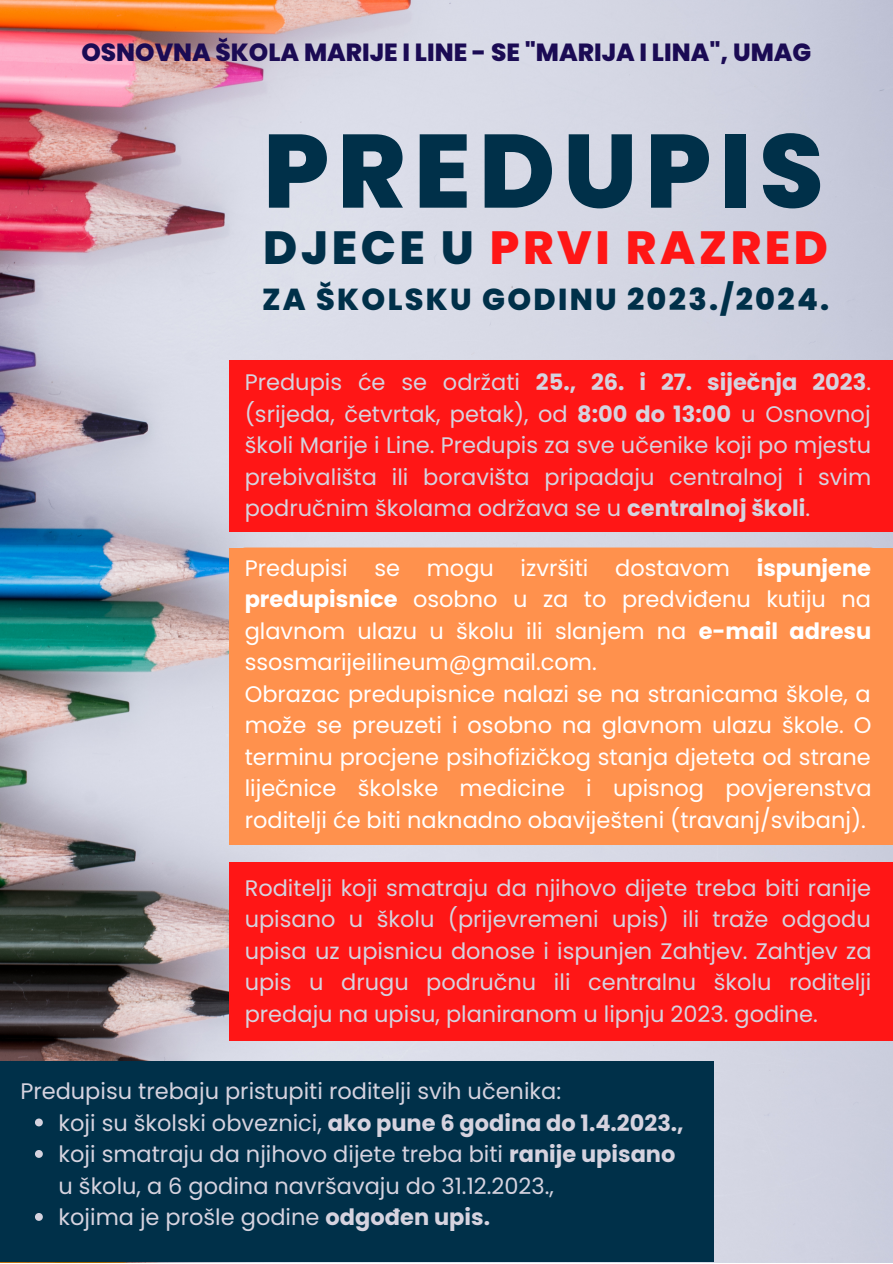
<style>
.page{position:relative;width:893px;height:1264px;background:#fff}
.page>*{position:absolute;margin:0;border:0;box-sizing:border-box;transform-origin:0 0}
.t1{font:800 103.95px "Poppins";letter-spacing:.075em;color:#003049}
.t2{font:800 46.5px "Poppins";letter-spacing:.075em;color:#ff1616}
.t3{font:800 30.3px "Poppins";letter-spacing:.075em;color:#003049}
.t4{font:800 24.75px "Poppins";color:#1b0b54}
.t5{font:22.5px/31.5px "Poppins";color:#d6d3df;text-align:justify}
.t6{font:22.5px/31.5px "Poppins";color:#fff}
.s1{color:#003049}
.s2{font-weight:700}
</style>
<div class="page">
<img style="left:0;top:0;width:892px;height:1262px">
<div style="left:0;top:1060px;width:713px;height:201px;background:#003049"></div>
<svg style="left:35px;top:1118px;width:8px;height:8px"></svg>
<svg style="left:35px;top:1150px;width:8px;height:7px"></svg>
<svg style="left:35px;top:1213px;width:8px;height:7px"></svg>
<div style="left:229px;top:360px;width:663px;height:171px;background:#ff1616"></div>
<div style="left:229px;top:548px;width:663px;height:296px;background:#ff914d"></div>
<div style="left:229px;top:861px;width:663px;height:179px;background:#ff1616"></div>
<p class="t4" style="left:81px;top:35px;width:731px">OSNOVNA ŠKOLA MARIJE I LINE - SE "MARIJA I LINA", UMAG</p>
<h1 class="t1" style="left:263px;top:98px;width:562px">PREDUPIS</h1>
<h2 class="t2" style="left:263px;top:215px;width:566px"><span class="s1">DJECE U</span> PRVI RAZRED</h2>
<h3 class="t3" style="left:262px;top:278px;width:568px">ZA ŠKOLSKU GODINU 2023./2024.</h3>
<p class="t5" style="left:245px;top:367px;width:628px">Predupis će se održati <span class="s2">25., 26. i 27. siječnja 2023</span>. (srijeda, četvrtak, petak), od <span class="s2">8:00 do 13:00</span> u Osnovnoj školi Marije i Line. Predupis za sve učenike koji po mjestu prebivališta ili boravišta pripadaju centralnoj i svim područnim školama održava se u <span class="s2">centralnoj školi</span>.</p>
<p class="t6" style="left:245px;top:552px;width:628px">Predupisi se mogu izvršiti dostavom <span class="s2">ispunjene predupisnice</span> osobno u za to predviđenu kutiju na glavnom ulazu u školu ili slanjem na <span class="s2">e-mail adresu </span>ssosmarijeilineum@gmail.com.<br>Obrazac predupisnice nalazi se na stranicama škole, a može se preuzeti i osobno na glavnom ulazu škole. O terminu procjene psihofizičkog stanja djeteta od strane liječnice školske medicine i upisnog povjerenstva roditelji će biti naknadno obaviješteni (travanj/svibanj).</p>
<p class="t5" style="left:245px;top:872px;width:628px">Roditelji koji smatraju da njihovo dijete treba biti ranije upisano u školu (prijevremeni upis) ili traže odgodu upisa uz upisnicu donose i ispunjen Zahtjev. Zahtjev za upis u drugu područnu ili centralnu školu roditelji predaju na upisu, planiranom u lipnju 2023. godine.</p>
<p class="t5" style="left:20px;top:1075px;width:542px">Predupisu trebaju pristupiti roditelji svih učenika:</p>
<p class="t5" style="left:59px;top:1107px;width:626px;text-align:left">koji su školski obveznici, <span class="s2">ako pune 6 godina do 1.4.2023., </span>koji smatraju da njihovo dijete treba biti <span class="s2">ranije upisano </span>u školu, a 6 godina navršavaju do 31.12.2023.,<br>kojima je prošle godine <span class="s2">odgođen upis.</span></p>
</div>
